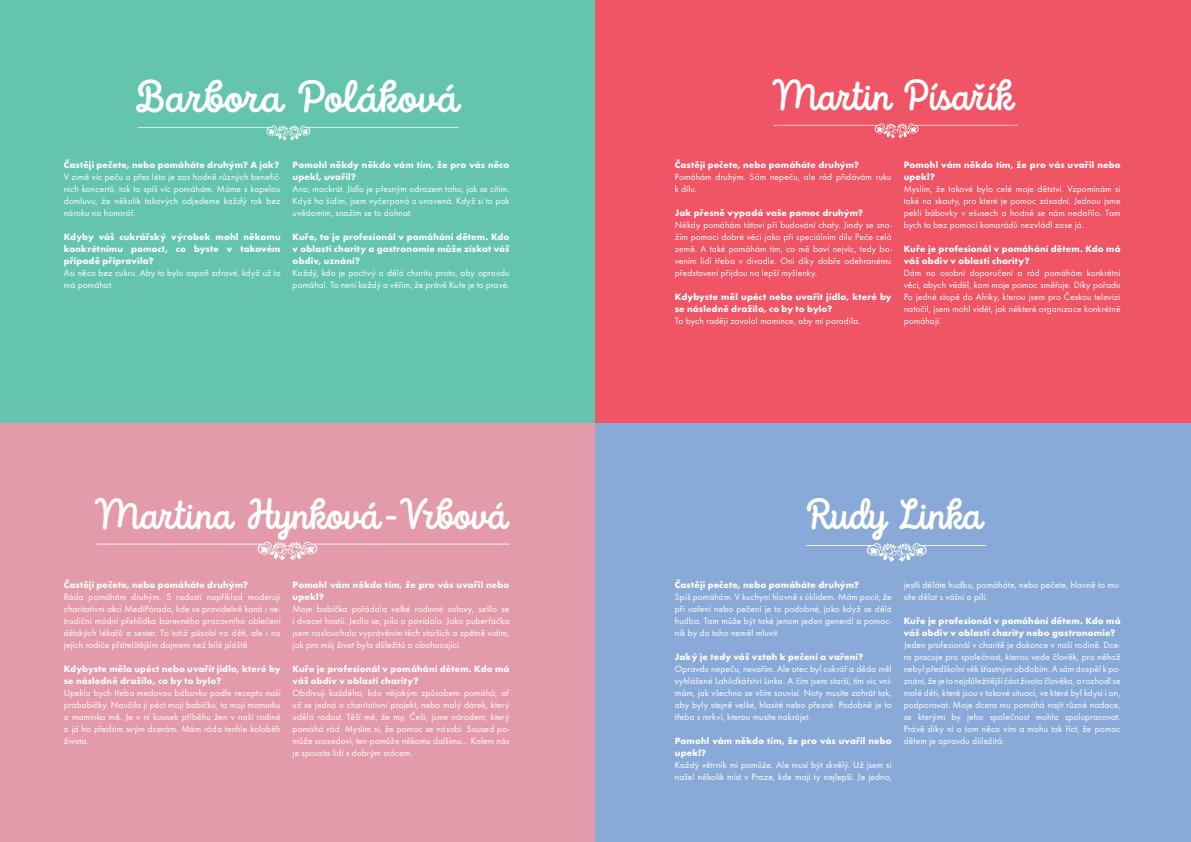
<style>
.page{position:relative;width:1191px;height:842px;background:#fff}
.page>*{position:absolute;margin:0;border:0;box-sizing:border-box;transform-origin:0 0}
.FOTO_POPISEK{font:600 44.8px "Intro Script";color:#fff}
.FOTO_POPISEK-2{font:600 43px "Intro Script";letter-spacing:-.01em;color:#fff;scale:.94 1}
.text{font:9.5px/12px "Futura TOT";letter-spacing:.01em;color:#fff;text-align:justify}
.otazka{font:700 9.5px/12px "Futura TOT";letter-spacing:.015em;color:#fff}
</style>
<div class="page">
<div style="left:0;top:422px;width:595px;height:420px;background:#e49ba9"></div>
<div style="left:0;top:0;width:595px;height:422px;background:#64c4ae"></div>
<svg style="left:138px;top:125px;width:320px;height:15px"></svg>
<div style="left:595px;top:422px;width:596px;height:420px;background:#89aad8"></div>
<div style="left:595px;top:0;width:596px;height:422px;background:#ef5564"></div>
<svg style="left:806px;top:543px;width:179px;height:19px"></svg>
<svg style="left:96px;top:541px;width:414px;height:19px;background:#e6a3b0"></svg>
<svg style="left:773px;top:123px;width:245px;height:15px"></svg>
<p class="FOTO_POPISEK" style="left:134px;top:70px;width:327px">Barbora Poláková</p>
<p class="otazka" style="left:64px;top:159px;width:217px">Častěji pečete, nebo pomáháte druhým? A jak?</p>
<p class="text" style="left:64px;top:171px;width:218px">V zimě víc peču a přes léto je zas hodně různých benefič&shy;ních koncertů, tak to spíš víc pomáhám. Máme s kapelou domluvu, že několik takových odjedeme každý rok bez nároku na honorář.</p>
<p class="otazka" style="left:64px;top:231px;width:218px;text-align:justify">Kdyby váš cukrářský výrobek mohl někomu konkrétnímu pomoct, co byste v takovém případě připravila?</p>
<p class="text" style="left:64px;top:267px;width:218px">Asi něco bez cukru. Aby to bylo aspoň zdravé, když už to má pomáhat.</p>
<p class="otazka" style="left:293px;top:159px;width:218px">Pomohl někdy někdo vám tím, že pro vás něco upekl, uvařil?</p>
<p class="text" style="left:293px;top:183px;width:218px">Ano, mockrát. Jídlo je přesným odrazem toho, jak se cítím.<br>Když ho šidím, jsem vyčerpaná a unavená. Když si to pak uvědomím, snažím se to dohnat.</p>
<p class="otazka" style="left:293px;top:231px;width:218px;text-align:justify">Kuře, to je profesionál v pomáhání dětem. Kdo v oblasti charity a gastronomie může získat váš obdiv, uznání?</p>
<p class="text" style="left:293px;top:267px;width:218px">Každý, kdo je poctivý a dělá charitu proto, aby opravdu pomáhal. To není každý a věřím, že právě Kuře je to pravé.</p>
<p class="FOTO_POPISEK-2" style="left:94px;top:489px;width:442px">Martina Hynková-Vrbová</p>
<p class="otazka" style="left:64px;top:579px;width:186px">Častěji pečete, nebo pomáháte druhým?</p>
<p class="text" style="left:64px;top:591px;width:218px">Ráda pomáhám druhým. S radostí například moderuji charitativní akci MediPárada, kde se pravidelně koná i ne&shy;tradiční módní přehlídka barevného pracovního oblečení dětských lékařů a sester. To totiž působí na děti, ale i na jejich rodiče přátelštějším dojmem než bílé pláště.</p>
<p class="otazka" style="left:64px;top:663px;width:218px">Kdybyste měla upéct nebo uvařit jídlo, které by se následně dražilo, co by to bylo?</p>
<p class="text" style="left:64px;top:687px;width:218px">Upekla bych třeba medovou bábovku podle receptu naší prababičky. Naučila ji péct moji babičku, ta moji maminku a maminka mě. Je v ní kousek příběhu žen v naší rodině a já ho předám svým dcerám. Mám ráda tenhle koloběh života.</p>
<p class="otazka" style="left:293px;top:579px;width:218px">Pomohl vám někdo tím, že pro vás uvařil nebo upekl?</p>
<p class="text" style="left:293px;top:603px;width:218px">Moje babička pořádala velké rodinné oslavy, sešlo se i dvacet hostů. Jedlo se, pilo a povídalo. Jako puberťačka jsem naslouchala vyprávěním těch starších a zpětně vidím, jak pro můj život byla důležitá a obohacující.</p>
<p class="otazka" style="left:293px;top:663px;width:218px">Kuře je profesionál v pomáhání dětem. Kdo má váš obdiv v oblasti charity?</p>
<p class="text" style="left:293px;top:687px;width:218px">Obdivuji každého, kdo nějakým způsobem pomáhá, ať už se jedná o charitativní projekt, nebo malý dárek, který udělá radost. Těší mě, že my, Češi, jsme národem, který pomáhá rád. Myslím si, že pomoc se násobí. Soused po&shy;může sousedovi, ten pomůže někomu dalšímu… Kolem nás je spousta lidí s dobrým srdcem.</p>
<p class="FOTO_POPISEK-2" style="left:771px;top:70px;width:259px">Martin Písařík</p>
<p class="otazka" style="left:675px;top:159px;width:186px">Častěji pečete, nebo pomáháte druhým?</p>
<p class="text" style="left:675px;top:171px;width:218px">Pomáhám druhým. Sám nepeču, ale rád přidávám ruku k dílu.</p>
<p class="otazka" style="left:675px;top:207px;width:190px">Jak přesně vypadá vaše pomoc druhým?</p>
<p class="text" style="left:675px;top:219px;width:218px">Někdy pomáhám tátovi při budování chaty. Jindy se sna&shy;žím pomoci dobré věci jako při speciálním dílu Peče celá země. A také pomáhám tím, co mě baví nejvíc, tedy ba&shy;vením lidí třeba v divadle. Oni díky dobře odehranému představení přijdou na lepší myšlenky.</p>
<p class="otazka" style="left:675px;top:291px;width:218px">Kdybyste měl upéct nebo uvařit jídlo, které by se následně dražilo, co by to bylo?</p>
<p class="text" style="left:675px;top:315px;width:187px">To bych raději zavolal mamince, aby mi poradila.</p>
<p class="otazka" style="left:903px;top:159px;width:218px">Pomohl vám někdo tím, že pro vás uvařil nebo upekl?</p>
<p class="text" style="left:903px;top:183px;width:218px">Myslím, že takové bylo celé moje dětství. Vzpomínám si také na skauty, pro které je pomoc zásadní. Jednou jsme pekli bábovky v ešusech a hodně se nám nedařilo. Tam bych to bez pomoci kamarádů nezvládl zase já.</p>
<p class="otazka" style="left:903px;top:243px;width:218px">Kuře je profesionál v pomáhání dětem. Kdo má váš obdiv v oblasti charity?</p>
<p class="text" style="left:903px;top:267px;width:218px">Dám na osobní doporučení a rád pomáhám konkrétní věci, abych věděl, kam moje pomoc směřuje. Díky pořadu Po jedné stopě do Afriky, kterou jsem pro Českou televizi natočil, jsem mohl vidět, jak některé organizace konkrétně pomáhají.</p>
<p class="FOTO_POPISEK-2" style="left:804px;top:489px;width:191px">Rudy Linka</p>
<p class="otazka" style="left:675px;top:579px;width:186px">Častěji pečete, nebo pomáháte druhým?</p>
<p class="text" style="left:675px;top:591px;width:218px">Spíš pomáhám. V kuchyni hlavně s úklidem. Mám pocit, že při vaření nebo pečení je to podobné, jako když se dělá hudba. Tam může být také jenom jeden generál a pomoc&shy;ník by do toho neměl mluvit.</p>
<p class="otazka" style="left:675px;top:651px;width:190px">Jaký je tedy váš vztah k pečení a vaření?</p>
<p class="text" style="left:675px;top:663px;width:218px">Opravdu nepeču, nevařím. Ale otec byl cukrář a děda měl vyhlášené Lahůdkářství Linka. A čím jsem starší, tím víc vní&shy;mám, jak všechno se vším souvisí. Noty musíte zahrát tak, aby byly stejně velké, hlasité nebo přesné. Podobně je to třeba s mrkví, kterou musíte nakrájet.</p>
<p class="otazka" style="left:675px;top:735px;width:218px">Pomohl vám někdo tím, že pro vás uvařil nebo upekl?</p>
<p class="text" style="left:675px;top:759px;width:218px">Každý větrník mi pomůže. Ale musí být skvělý. Už jsem si našel několik míst v Praze, kde mají ty nejlepší. Je jedno,</p>
<p class="text" style="left:903px;top:579px;width:218px">jestli děláte hudbu, pomáháte, nebo pečete, hlavně to mu&shy;síte dělat s vášní a pílí.</p>
<p class="otazka" style="left:903px;top:615px;width:218px">Kuře je profesionál v pomáhání dětem. Kdo má váš obdiv v oblasti charity nebo gastronomie?</p>
<p class="text" style="left:903px;top:639px;width:218px">Jeden profesionál v charitě je dokonce v naší rodině. Dce&shy;ra pracuje pro společnost, kterou vede člověk, pro něhož nebyl předškolní věk šťastným obdobím. A sám dospěl k po&shy;znání, že je to nejdůležitější část života člověka, a rozhodl se malé děti, které jsou v takové situaci, ve které byl kdysi i on, podporovat. Moje dcera mu pomáhá najít různé nadace, se kterými by jeho společnost mohla spolupracovat.<br>Právě díky ní o tom něco vím a mohu tak říct, že pomoc dětem je opravdu důležitá.</p>
</div>
